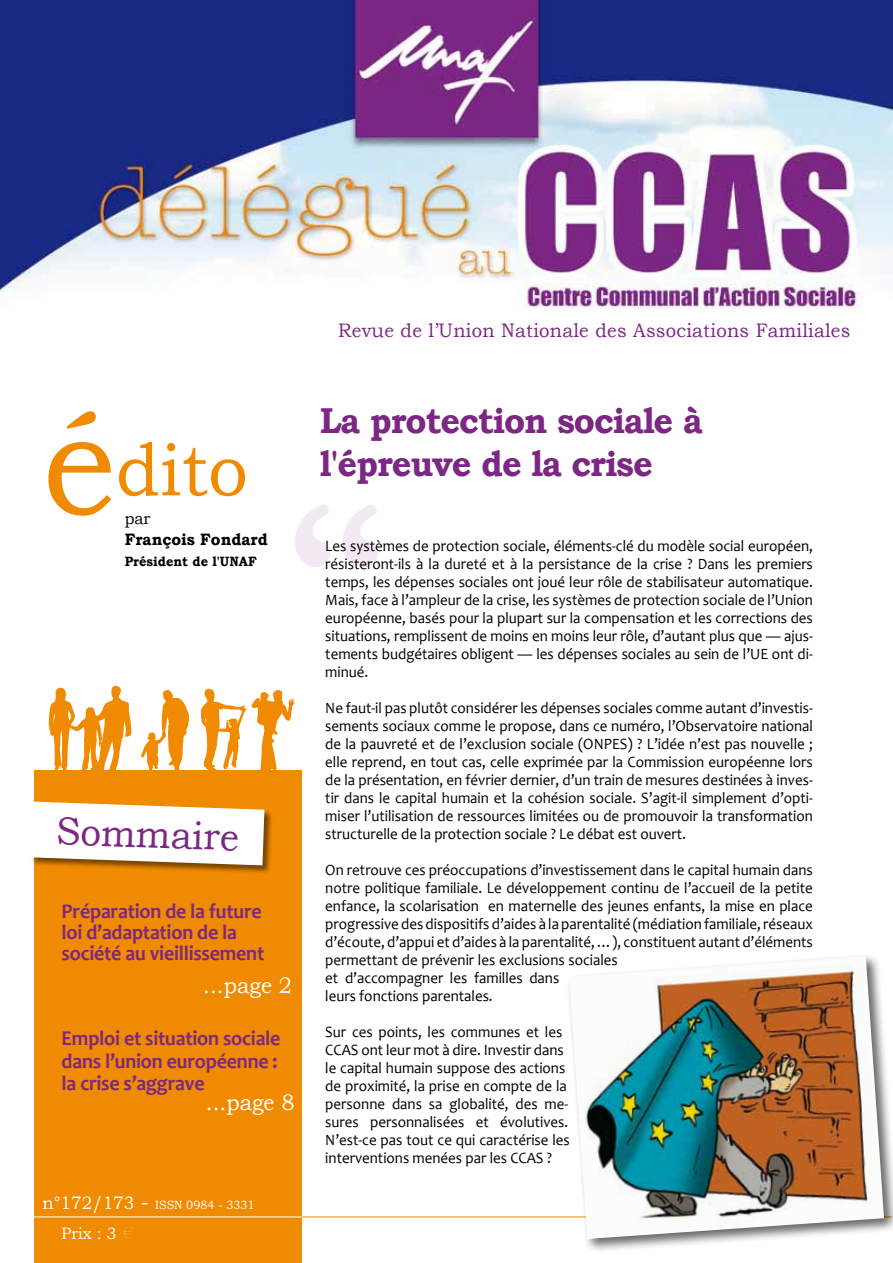
<style>
.page{position:relative;width:893px;height:1263px;background:#fff}
.page>*{position:absolute;margin:0;border:0;box-sizing:border-box;transform-origin:0 0}
.t1{font:74.55px "Bookman Old Style";color:#f08a00;scale:.95 1}
.t2{font:39px "Bookman Old Style";color:#7c2783;scale:.95 1}
.t3{font:700 36px/43.2px "Bookman Old Style";letter-spacing:-.03em;color:#7c2783;scale:.95 1}
.t4{font:22.5px "Bookman Old Style";color:#fff;scale:.95 1}
.t5{font:700 21px/21px "Candara";letter-spacing:-.01em;color:#7c2783;scale:.95 1}
.t6{font:19.5px "Bookman Old Style";letter-spacing:.015em;color:#7c2783;scale:.95 1}
.t7{font:700 16.5px "Bookman Old Style";color:#000;scale:.95 1}
.t8{font:16.5px "Bookman Old Style";color:#fff;scale:.95 1}
.t9{font:16.5px "Bookman Old Style";color:#000;scale:.95 1}
.t10{font:15.75px/18px "Candara";color:#000;text-align:justify;scale:.95 1}
.t11{font:700 13.5px "Bookman Old Style";color:#000;scale:.95 1}
.t12{font:12px "Bookman Old Style";color:#fff;scale:.95 1}
.s1{font-size:149.1px}
.s2{font-size:18px}
.s3{font-size:21px}
</style>
<div class="page">
<svg style="left:295px;top:504px;width:83px;height:63px"></svg>
<img style="left:0;top:0;width:893px;height:309px">
<div style="left:34px;top:771px;width:268px;height:492px;background:#f08a00"></div>
<div style="left:31px;top:801px;width:242px;height:73px;background:#000;opacity:.5"></div>
<svg style="left:31px;top:801px;width:233px;height:64px;background:#f7ecde"></svg>
<svg style="left:201px;top:688px;width:94px;height:83px"></svg>
<svg style="left:49px;top:686px;width:82px;height:85px"></svg>
<svg style="left:141px;top:690px;width:48px;height:81px"></svg>
<svg style="left:123px;top:1226px;width:11px;height:13px"></svg>
<hr style="left:31px;top:1216px;width:271px;height:1px;background:#fff">
<hr style="left:302px;top:1216px;width:590px;height:1px;background:#f08a00">
<div style="left:566px;top:953px;width:327px;height:300px;background:#000;opacity:.6"></div>
<img style="left:569px;top:956px;width:315px;height:283px">
<p class="t6" style="left:338px;top:318px;width:541px">Revue de l’Union Nationale des Associations Familiales</p>
<h1 class="t1" style="left:43px;top:421px;width:218px"><span class="s1">é</span>dito</h1>
<p class="t9" style="left:125px;top:508px;width:29px">par</p>
<p class="t7" style="left:125px;top:528px;width:152px">François Fondard</p>
<p class="t11" style="left:125px;top:552px;width:141px">Président de l'UNAF</p>
<h2 class="t2" style="left:57px;top:806px;width:194px;rotate:2deg">Sommaire</h2>
<h3 class="t5" style="left:62px;top:900px;width:215px">Préparation de la future loi d’adaptation de la société au vieillissement</h3>
<h3 class="t4" style="left:203px;top:971px;width:95px">...page 2</h3>
<h3 class="t5" style="left:62px;top:1027px;width:232px;line-height:22.5px">Emploi et situation sociale dans l’union européenne : la crise s’aggrave</h3>
<h3 class="t4" style="left:206px;top:1087px;width:95px">...page 8</h3>
<p class="t12" style="left:43px;top:1197px;width:225px"><span class="s2">n°172/173</span> <span class="s3">-</span> ISSN 0984 - 3331</p>
<p class="t8" style="left:62px;top:1222px;width:59px">Prix : 3</p>
<h3 class="t3" style="left:320px;top:399px;width:405px">La protection sociale à l'épreuve de la crise</h3>
<p class="t10" style="left:325px;top:537px;width:515px">Les systèmes de protection sociale, éléments-clé du modèle social européen, résisteront-ils à la dureté et à la persistance de la crise ? Dans les premiers temps, les dépenses sociales ont joué leur rôle de stabilisateur automatique.<br>Mais, face à l’ampleur de la crise, les systèmes de protection sociale de l’Union européenne, basés pour la plupart sur la compensation et les corrections des situations, remplissent de moins en moins leur rôle, d’autant plus que — ajus&shy;tements budgétaires obligent — les dépenses sociales au sein de l’UE ont di&shy;minué.</p>
<p class="t10" style="left:325px;top:699px;width:515px">Ne faut-il pas plutôt considérer les dépenses sociales comme autant d’investis&shy;sements sociaux comme le propose, dans ce numéro, l’Observatoire national de la pauvreté et de l’exclusion sociale (ONPES) ? L’idée n’est pas nouvelle ; elle reprend, en tout cas, celle exprimée par la Commission européenne lors de la présentation, en février dernier, d’un train de mesures destinées à inves&shy;tir dans le capital humain et la cohésion sociale. S’agit-il simplement d’opti&shy;miser l’utilisation de ressources limitées ou de promouvoir la transformation structurelle de la protection sociale ? Le débat est ouvert.</p>
<p class="t10" style="left:325px;top:861px;width:515px;text-align:left">On retrouve ces préoccupations d’investissement dans le capital humain dans notre politique familiale. Le développement continu de l’accueil de la petite enfance, la scolarisation en maternelle des jeunes enfants, la mise en place progressive des dispositifs d’aides à la parentalité (médiation familiale, réseaux d’écoute, d’appui et d’aides à la parentalité, …), constituent autant d’éléments permettant de prévenir les exclusions sociales<br>et d’accompagner les familles dans<br>leurs fonctions parentales.</p>
<p class="t10" style="left:325px;top:1023px;width:259px;text-align:left">Sur ces points, les communes et les CCAS ont leur mot à dire. Investir dans le capital humain suppose des actions de proximité, la prise en compte de la personne dans sa globalité, des me&shy;sures personnalisées et évolutives.<br>N’est-ce pas tout ce qui caractérise les interventions menées par les CCAS ?</p>
</div>
